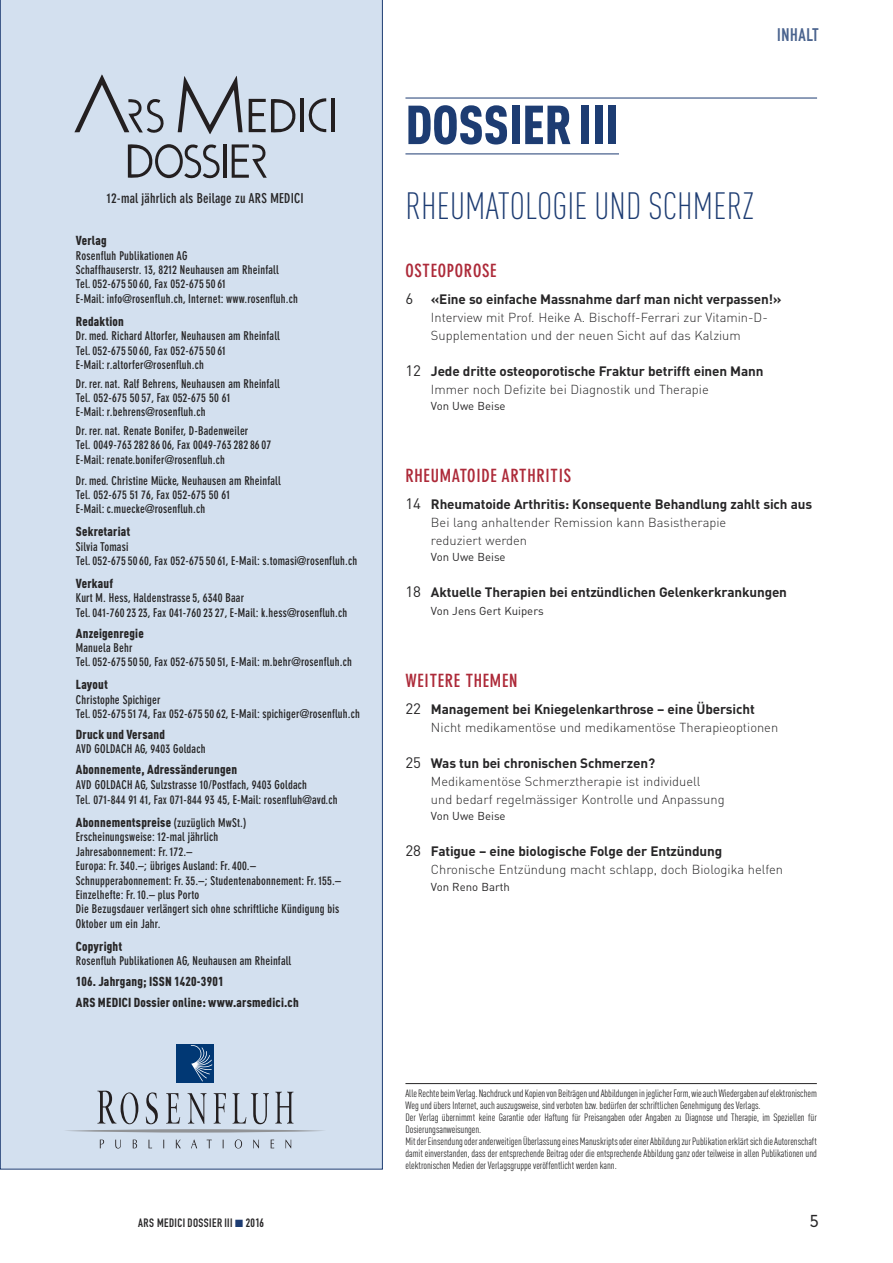
<style>
.page{position:relative;width:893px;height:1263px;background:#fff}
.page>*{position:absolute;margin:0;border:0;box-sizing:border-box;transform-origin:0 0}
.t1{font:900 54px "DIN Cond";color:#1d3c72}
.t2{font:300 37.5px "DIN Cond";letter-spacing:.005em;color:#1d3c72}
.t3{font:700 condensed 18px "DIN Neuzeit Grotesk";letter-spacing:.04em;color:#ad2a39}
.t4{font:18px "DIN Engschrift";letter-spacing:.035em;color:#4a638e}
.t5{font:300 16.5px "DIN Neuzeit Grotesk";color:#272627}
.t6{font:700 13.5px "DIN";letter-spacing:-.01em;color:#272627}
.t7{font:700 condensed 13.5px "DIN Neuzeit Grotesk";letter-spacing:.015em;color:#272627}
.t8{font:300 12.9px/18px "DIN";color:#272627}
.t9{font:900 12.9px/20.7px "DIN Cond";letter-spacing:.015em;color:#272627}
.t10{font:700 condensed 12px/14.4px "DIN Neuzeit Grotesk";letter-spacing:.015em;color:#272627}
.t11{font:12px "DIN Engschrift";letter-spacing:.035em;color:#272627}
.t12{font:11.4px "DIN";color:#272627}
.t13{font:10.5px/12px "DIN Cond";letter-spacing:-.005em;color:#272627}
.s1{font-family:"DIN Neuzeit Grotesk";font-weight:700;font-stretch:condensed;font-size:12px}
.s2{font-weight:400;font-size:15px}
.s3{color:#1d3c72}
</style>
<div class="page">
<div style="left:0;top:0;width:383px;height:1169px;background:#d3e0ef"></div>
<hr style="left:405px;top:98px;width:412px;height:1px;background:#1d3c72">
<hr style="left:405px;top:154px;width:214px;height:1px;background:#1d3c72">
<svg style="left:178px;top:76px;width:65px;height:58px;background:#a9b2be"></svg>
<svg style="left:308px;top:98px;width:18px;height:34px"></svg>
<hr style="left:332px;top:99px;width:3px;height:33px;background:#231f20">
<hr style="left:300px;top:99px;width:4px;height:33px;background:#231f20">
<svg style="left:74px;top:74px;width:90px;height:59px;background:#b7c1ce"></svg>
<svg style="left:249px;top:98px;width:47px;height:35px;background:#9aa2ac"></svg>
<hr style="left:224px;top:144px;width:3px;height:34px;background:#231f20">
<svg style="left:232px;top:144px;width:35px;height:34px"></svg>
<svg style="left:128px;top:144px;width:92px;height:34px;background:#9fa7b2"></svg>
<div style="left:176px;top:1044px;width:38px;height:38px;background:#013874"></div>
<svg style="left:191px;top:1045px;width:21px;height:36px"></svg>
<svg style="left:100px;top:1139px;width:4px;height:9px"></svg>
<svg style="left:115px;top:1139px;width:6px;height:9px"></svg>
<svg style="left:133px;top:1139px;width:4px;height:9px"></svg>
<svg style="left:149px;top:1139px;width:3px;height:9px"></svg>
<svg style="left:176px;top:1139px;width:5px;height:9px"></svg>
<svg style="left:191px;top:1139px;width:6px;height:9px"></svg>
<svg style="left:207px;top:1139px;width:5px;height:9px"></svg>
<svg style="left:235px;top:1139px;width:7px;height:9px"></svg>
<svg style="left:253px;top:1139px;width:6px;height:9px"></svg>
<svg style="left:271px;top:1139px;width:3px;height:9px"></svg>
<svg style="left:286px;top:1139px;width:5px;height:9px"></svg>
<svg style="left:97px;top:1091px;width:41px;height:33px"></svg>
<svg style="left:146px;top:1092px;width:12px;height:32px"></svg>
<svg style="left:166px;top:1093px;width:14px;height:30px"></svg>
<svg style="left:188px;top:1093px;width:19px;height:31px"></svg>
<svg style="left:214px;top:1093px;width:12px;height:30px"></svg>
<svg style="left:233px;top:1093px;width:36px;height:31px"></svg>
<svg style="left:275px;top:1092px;width:18px;height:31px"></svg>
<hr style="left:64px;top:1129px;width:262px;height:3px;background:#919396;border-radius:50%">
<hr style="left:405px;top:1083px;width:412px;height:1px;background:#272627">
<p class="t7" style="left:107px;top:193px;width:198px">12-mal jährlich als Beilage zu ARS MEDICI</p>
<p class="t9" style="left:76px;top:231px;width:32px">Verlag</p>
<p class="t10" style="left:76px;top:249px;width:224px">Rosenfluh Publikationen AG<br>Schaffhauserstr. 13, 8212 Neuhausen am Rheinfall<br>Tel. 052-675 50 60, Fax 052-675 50 61<br>E-Mail: info@rosenfluh.ch, Internet: www.rosenfluh.ch</p>
<p class="t9" style="left:76px;top:312px;width:49px">Redaktion</p>
<p class="t10" style="left:76px;top:330px;width:205px">Dr.med. Richard Altorfer, Neuhausen am Rheinfall<br>Tel. 052-675 50 60, Fax 052-675 50 61<br>E-Mail: r.altorfer@rosenfluh.ch</p>
<p class="t10" style="left:76px;top:377px;width:205px">Dr. rer. nat. Ralf Behrens, Neuhausen am Rheinfall<br>Tel. 052-675 50 57, Fax 052-675 50 61<br>E-Mail: r.behrens@rosenfluh.ch</p>
<p class="t10" style="left:76px;top:425px;width:197px">Dr. rer. nat. Renate Bonifer, D-Badenweiler<br>Tel. 0049-763 282 86 06, Fax 0049-763 282 86 07<br>E-Mail: renate.bonifer@rosenfluh.ch</p>
<p class="t10" style="left:76px;top:474px;width:206px">Dr.med. Christine Mücke, Neuhausen am Rheinfall<br>Tel. 052-675 51 76, Fax 052-675 50 61<br>E-Mail: c.muecke@rosenfluh.ch</p>
<p class="t9" style="left:76px;top:522px;width:56px">Sekretariat</p>
<p class="t10" style="left:76px;top:540px;width:283px">Silvia Tomasi<br>Tel. 052-675 50 60, Fax 052-675 50 61, E-Mail: s.tomasi@rosenfluh.ch</p>
<p class="t9" style="left:76px;top:574px;width:39px">Verkauf</p>
<p class="t10" style="left:76px;top:592px;width:273px">Kurt M. Hess, Haldenstrasse 5, 6340 Baar<br>Tel. 041-760 23 23, Fax 041-760 23 27, E-Mail: k.hess@rosenfluh.ch</p>
<p class="t9" style="left:76px;top:624px;width:69px">Anzeigenregie</p>
<p class="t10" style="left:76px;top:641px;width:277px">Manuela Behr<br>Tel. 052-675 50 50, Fax 052-675 50 51, E-Mail: m.behr@rosenfluh.ch</p>
<p class="t9" style="left:76px;top:675px;width:33px">Layout</p>
<p class="t10" style="left:76px;top:693px;width:286px">Christophe Spichiger<br>Tel. 052-675 51 74, Fax 052-675 50 62, E-Mail: spichiger@rosenfluh.ch</p>
<p class="t9" style="left:76px;top:725px;width:91px">Druck und Versand</p>
<p class="t10" style="left:76px;top:743px;width:131px">AVD GOLDACH AG, 9403 Goldach</p>
<p class="t9" style="left:76px;top:760px;width:163px">Abonnemente, Adressänderungen</p>
<p class="t10" style="left:76px;top:778px;width:263px;line-height:15px">AVD GOLDACH AG, Sulzstrasse 10/Postfach, 9403 Goldach<br>Tel. 071-844 91 41, Fax 071-844 93 45, E-Mail: rosenfluh@avd.ch</p>
<p class="t9" style="left:76px;top:813px;width:172px">Abonnementspreise <span class="s1">(zuzüglich MwSt.)</span></p>
<p class="t10" style="left:76px;top:831px;width:267px">Erscheinungsweise: 12-mal jährlich<br>Jahresabonnement: Fr. 172.–<br>Europa: Fr. 340.–; übriges Ausland: Fr. 400.– Schnupperabonnement: Fr. 35.–; Studentenabonnement: Fr. 155.– Einzelhefte: Fr. 10.– plus Porto<br>Die Bezugsdauer verlängert sich ohne schriftliche Kündigung bis Oktober um ein Jahr.</p>
<p class="t9" style="left:76px;top:937px;width:48px">Copyright</p>
<p class="t10" style="left:76px;top:954px;width:217px">Rosenfluh Publikationen AG, Neuhausen am Rheinfall</p>
<p class="t9" style="left:76px;top:972px;width:224px">106. Jahrgang; ISSN 1420-3901<br>ARS MEDICI Dossier online: www.arsmedici.ch</p>
<h3 class="t4" style="left:777px;top:28px;width:43px">INHALT</h3>
<h1 class="t1" style="left:405px;top:106px;width:215px">DOSSIERIII</h1>
<h2 class="t2" style="left:405px;top:192px;width:350px">RHEUMATOLOGIE UND SCHMERZ</h2>
<h3 class="t3" style="left:405px;top:264px;width:92px">OSTEOPOROSE</h3>
<p class="t6" style="left:405px;top:291px;width:378px"><span class="s2">6</span> «Eine so einfache Massnahme darf man nicht verpassen!»</p>
<p class="t8" style="left:431px;top:308px;width:338px">Interview mit Prof. Heike A. Bischoff-Ferrari zur Vitamin-D-<br>Supplementation und der neuen Sicht auf das Kalzium</p>
<p class="t6" style="left:405px;top:363px;width:359px"><span class="s2">12</span> Jede dritte osteoporotische Fraktur betrifft einen Mann</p>
<p class="t8" style="left:431px;top:380px;width:279px">Immer noch Defizite bei Diagnostik und Therapie</p>
<p class="t12" style="left:431px;top:399px;width:76px">Von Uwe Beise</p>
<h3 class="t3" style="left:405px;top:469px;width:167px">RHEUMATOIDE ARTHRITIS</h3>
<p class="t6" style="left:405px;top:496px;width:408px"><span class="s2">14</span> Rheumatoide Arthritis: Konsequente Behandlung zahlt sich aus</p>
<p class="t8" style="left:431px;top:513px;width:297px">Bei lang anhaltender Remission kann Basistherapie reduziert werden</p>
<p class="t12" style="left:431px;top:550px;width:76px">Von Uwe Beise</p>
<p class="t6" style="left:405px;top:584px;width:383px"><span class="s2">18</span> Aktuelle Therapien bei entzündlichen Gelenkerkrankungen</p>
<p class="t12" style="left:431px;top:604px;width:114px">Von Jens Gert Kuipers</p>
<h3 class="t3" style="left:405px;top:674px;width:113px">WEITERE THEMEN</h3>
<p class="t6" style="left:405px;top:701px;width:351px"><span class="s2">22</span> Management bei Kniegelenkarthrose – eine Übersicht</p>
<p class="t8" style="left:431px;top:718px;width:349px">Nicht medikamentöse und medikamentöse Therapieoptionen</p>
<p class="t6" style="left:405px;top:755px;width:251px"><span class="s2">25</span> Was tun bei chronischen Schmerzen?</p>
<p class="t8" style="left:431px;top:772px;width:295px">Medikamentöse Schmerztherapie ist individuell und bedarf regelmässiger Kontrolle und Anpassung</p>
<p class="t12" style="left:431px;top:809px;width:76px">Von Uwe Beise</p>
<p class="t6" style="left:405px;top:843px;width:318px"><span class="s2">28</span> Fatigue – eine biologische Folge der Entzündung</p>
<p class="t8" style="left:431px;top:861px;width:354px">Chronische Entzündung macht schlapp, doch Biologika helfen</p>
<p class="t12" style="left:431px;top:880px;width:81px">Von Reno Barth</p>
<p class="t13" style="left:405px;top:1088px;width:413px">Alle RechtebeimVerlag. Nachdruckund Kopienvon BeiträgenundAbbildungeninjeglicherForm,wieauchWiedergabenaufelektronischem Weg und übers Internet, auch auszugsweise, sind verboten bzw. bedürfen der schriftlichen Genehmigung des Verlags.<br>Der Verlag übernimmt keine Garantie oder Haftung für Preisangaben oder Angaben zu Diagnose und Therapie, im Speziellen für Dosierungsanweisungen.<br>MitderEinsendungoderanderweitigen ÜberlassungeinesManuskriptsodereinerAbbildungzur PublikationerklärtsichdieAutorenschaft damit einverstanden, dass der entsprechende Beitrag oder die entsprechende Abbildung ganz oder teilweise in allen Publikationen und elektronischen Medien der Verlagsgruppe veröffentlicht werden kann.</p>
<p class="t11" style="left:138px;top:1218px;width:127px">ARS MEDICI DOSSIER III <span class="s3">■</span> 2016</p>
<h3 class="t5" style="left:810px;top:1214px;width:10px">5</h3>
</div>
